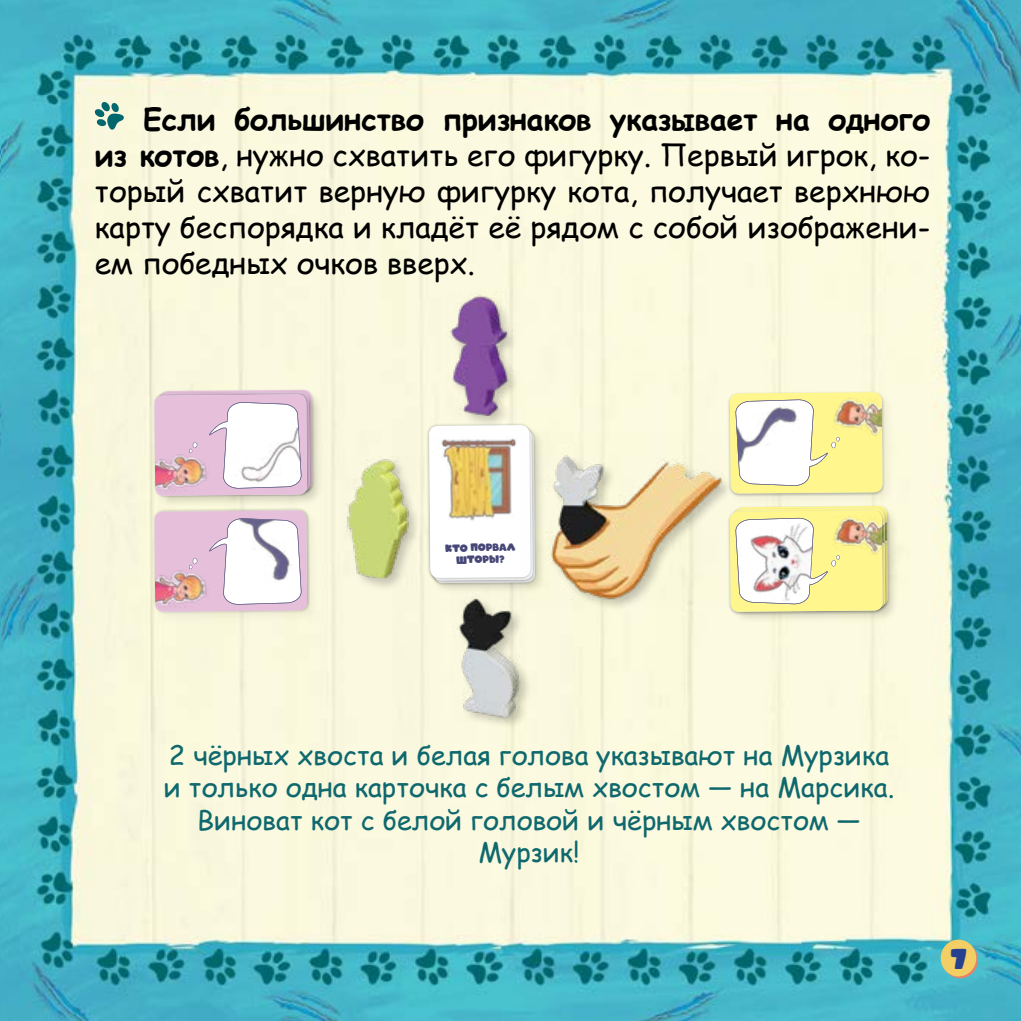
<style>
.page{position:relative;width:1021px;height:1021px;background:#fff}
.page>*{position:absolute;margin:0;border:0;box-sizing:border-box;transform-origin:0 0}
.t1{font:30px/36px "Comic Sans MS";color:#000;text-align:justify}
.t2{font:27px/32.4px "Comic Sans MS";color:#0e686d;text-align:center}
.t3{font:27px "ARCO Cyrillic";color:#25408f}
.t4{font:11.7px/11.4px "ARCO Cyrillic";color:#474878;text-align:center}
.t5{font:9.9px/12px "ARCO Cyrillic";color:#474878;text-align:center}
.s1{font-weight:700}
</style>
<div class="page">
<img style="left:0;top:0;width:1020px;height:1020px">
<svg style="left:942px;top:941px;width:36px;height:37px"></svg>
<div style="left:940px;top:939px;width:36px;height:37px;background:#f3ce65;border-radius:50%"></div>
<svg style="left:95px;top:102px;width:29px;height:28px"></svg>
<div style="left:427px;top:423px;width:117px;height:168px;background:#000;opacity:.05"></div>
<svg style="left:426px;top:422px;width:112px;height:164px"></svg>
<div style="left:153px;top:508px;width:168px;height:117px;background:#f7f6db"></div>
<svg style="left:151px;top:507px;width:159px;height:108px;background:#e5cfda"></svg>
<div style="left:153px;top:392px;width:168px;height:117px;background:#000;opacity:.05"></div>
<svg style="left:151px;top:387px;width:164px;height:112px"></svg>
<div style="left:728px;top:508px;width:168px;height:117px;background:#000;opacity:.05"></div>
<div style="left:728px;top:390px;width:168px;height:117px;background:#fbf9de"></div>
<svg style="left:726px;top:389px;width:165px;height:226px"></svg>
<div style="left:457px;top:598px;width:75px;height:133px;background:#000;opacity:.21"></div>
<img style="left:451px;top:594px;width:75px;height:127px">
<div style="left:449px;top:294px;width:71px;height:134px;background:#000;opacity:.21"></div>
<img style="left:446px;top:291px;width:69px;height:124px">
<div style="left:346px;top:457px;width:75px;height:134px;background:#000;opacity:.21"></div>
<img style="left:343px;top:456px;width:71px;height:121px">
<div style="left:550px;top:454px;width:184px;height:158px;background:#fbf9dc"></div>
<img style="left:522px;top:434px;width:218px;height:173px">
<p class="t1" style="left:95px;top:100px;width:837px;text-indent:48px"><span class="s1">Если большинство признаков указывает на одного из котов</span>, нужно схватить его фигурку. Первый игрок, ко&shy;торый схватит верную фигурку кота, получает верхнюю карту беспорядка и кладёт её рядом с собой изображени&shy;ем победных очков вверх.</p>
<p class="t5" style="left:445px;top:542px;width:71px;rotate:-1deg">Кто порвал шторы?</p>
<p class="t4" style="left:447px;top:547px;width:72px;rotate:-1deg">Кто съел котлеты?</p>
<p class="t4" style="left:449px;top:561px;width:72px;rotate:-1deg">котлеты?</p>
<p class="t2" style="left:164px;top:738px;width:732px">2 чёрных хвоста и белая голова указывают на Мурзика и только одна карточка с белым хвостом — на Марсика.<br>Виноват кот с белой головой и чёрным хвостом — Мурзик!</p>
<p class="t3" style="left:951px;top:943px;width:18px">7</p>
</div>
